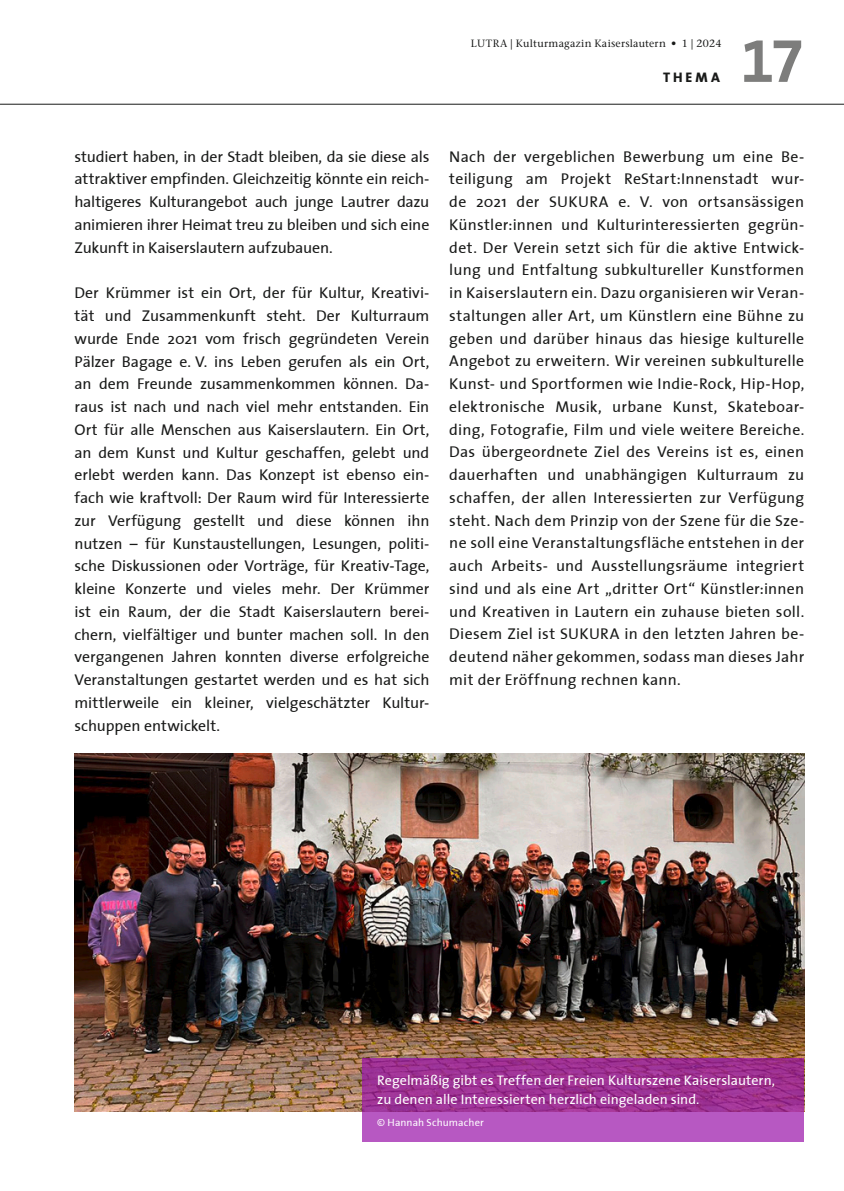
<style>
.page{position:relative;width:844px;height:1191px;background:#fff}
.page>*{position:absolute;margin:0;border:0;box-sizing:border-box;transform-origin:0 0}
.t1{font:61.25px "The Sans Bold Expert";color:#7d7d7c}
.t2{font:15.75px/22.8px "The Sans";color:#191a19;text-align:justify}
.t3{font:14px/19.2px "The Sans";color:#fff}
.t4{font:800 14px "The Sans";letter-spacing:.215em;color:#191a19}
.t5{font:500 10.5px "Stone Serif Std";letter-spacing:.025em;color:#191a19}
.t6{font:10.5px "The Sans";letter-spacing:.005em;color:#fff}
</style>
<div class="page">
<img style="left:74px;top:753px;width:730px;height:358px">
<svg style="left:362px;top:1058px;width:442px;height:83px;background:#a43da1"></svg>
<hr style="left:0;top:104px;width:843px;height:1px;background:#191a19">
<p class="t5" style="left:471px;top:38px;width:252px">LUTRA | Kulturmagazin Kaiserslautern • 1 | 2024</p>
<p class="t4" style="left:663px;top:65px;width:58px">THEMA</p>
<h1 class="t1" style="left:740px;top:10px;width:65px">17</h1>
<p class="t2" style="left:74px;top:144px;width:356px">studiert haben, in der Stadt bleiben, da sie diese als attraktiver empfinden. Gleichzeitig könnte ein reich&shy;haltigeres Kulturangebot auch junge Lautrer dazu animieren ihrer Heimat treu zu bleiben und sich eine Zukunft in Kaiserslautern aufzubauen.</p>
<p class="t2" style="left:74px;top:281px;width:356px">Der Krümmer ist ein Ort, der für Kultur, Kreativi&shy;tät und Zusammenkunft steht. Der Kulturraum wurde Ende 2021 vom frisch gegründeten Verein Pälzer Bagage e. V. ins Leben gerufen als ein Ort, an dem Freunde zusammenkommen können. Da&shy;raus ist nach und nach viel mehr entstanden. Ein Ort für alle Menschen aus Kaiserslautern. Ein Ort, an dem Kunst und Kultur geschaffen, gelebt und erlebt werden kann. Das Konzept ist ebenso ein&shy;fach wie kraftvoll: Der Raum wird für Interessierte zur Verfügung gestellt und diese können ihn nutzen – für Kunstaustellungen, Lesungen, politi&shy;sche Diskussionen oder Vorträge, für Kreativ-Tage, kleine Konzerte und vieles mehr. Der Krümmer ist ein Raum, der die Stadt Kaiserslautern berei&shy;chern, vielfältiger und bunter machen soll. In den vergangenen Jahren konnten diverse erfolgreiche Veranstaltungen gestartet werden und es hat sich mittlerweile ein kleiner, vielgeschätzter Kultur&shy;schuppen entwickelt.</p>
<p class="t2" style="left:449px;top:144px;width:356px">Nach der vergeblichen Bewerbung um eine Be&shy;teiligung am Projekt ReStart:Innenstadt wur&shy;de 2021 der SUKURA e. V. von ortsansässigen Künstler:innen und Kulturinteressierten gegrün&shy;det. Der Verein setzt sich für die aktive Entwick&shy;lung und Entfaltung subkultureller Kunstformen in Kaiserslautern ein. Dazu organisieren wir Veran&shy;staltungen aller Art, um Künstlern eine Bühne zu geben und darüber hinaus das hiesige kulturelle Angebot zu erweitern. Wir vereinen subkulturelle Kunst- und Sportformen wie Indie-Rock, Hip-Hop, elektronische Musik, urbane Kunst, Skateboar&shy;ding, Fotografie, Film und viele weitere Bereiche.<br>Das übergeordnete Ziel des Vereins ist es, einen dauerhaften und unabhängigen Kulturraum zu schaffen, der allen Interessierten zur Verfügung steht. Nach dem Prinzip von der Szene für die Sze&shy;ne soll eine Veranstaltungsfläche entstehen in der auch Arbeits- und Ausstellungsräume integriert sind und als eine Art „dritter Ort“ Künstler:innen und Kreativen in Lautern ein zuhause bieten soll.<br>Diesem Ziel ist SUKURA in den letzten Jahren be&shy;deutend näher gekommen, sodass man dieses Jahr mit der Eröffnung rechnen kann.</p>
<p class="t3" style="left:377px;top:1070px;width:399px">Regelmäßig gibt es Treffen der Freien Kulturszene Kaiserslautern, zu denen alle Interessierten herzlich eingeladen sind.</p>
<p class="t6" style="left:377px;top:1114px;width:108px">© Hannah Schumacher</p>
</div>
